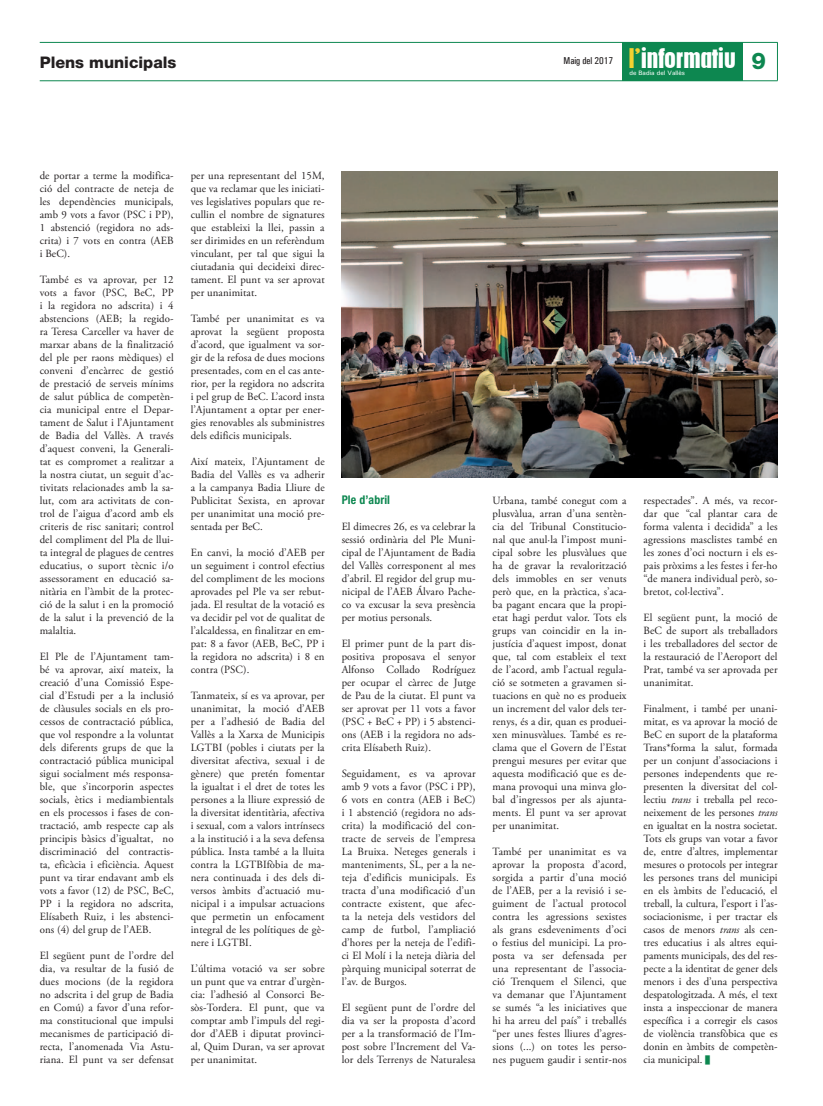
<style>
.page{position:relative;width:823px;height:1106px;background:#fff}
.page>*{position:absolute;margin:0;border:0;box-sizing:border-box;transform-origin:0 0}
.t1{font:22.3px "Pilsen Plakat";color:#fff}
.t2{font:800 16px "Helvetica Neue LT Std";color:#231f20}
.t3{font:700 condensed 12px "Helvetica Neue LT Std";letter-spacing:.01em;color:#0d8750}
.t4{font:11px/13px "Adobe Garamond Pro";letter-spacing:.01em;color:#231f20;text-align:justify}
.t5{font:500 condensed 10px "Univers";color:#231f20}
.t6{font:500 6.4px "Univers";color:#fff}
.s1{color:#f2d231}
.s2{font-family:"Helvetica Neue LT Std";font-weight:800;font-size:23px;color:#0d8750}
.s3{font-style:italic}
.s4{color:#0d8750}
</style>
<div class="page">
<hr style="left:40px;top:42px;width:737px;height:1px;background:#0d8750">
<hr style="left:40px;top:81px;width:737px;height:1px;background:#0d8750">
<hr style="left:776px;top:42px;width:1px;height:39px;background:#0d8750">
<div style="left:621px;top:42px;width:121px;height:39px;background:#0d8750"></div>
<img style="left:341px;top:171px;width:436px;height:306px">
<h2 class="t2" style="left:40px;top:53px;width:138px">Plens municipals</h2>
<p class="t5" style="left:563px;top:55px;width:51px">Maig del 2017</p>
<h1 class="t1" style="left:628px;top:40px;width:139px"><span class="s1">l'</span>informatiu <span class="s2">9</span></h1>
<p class="t6" style="left:629px;top:69px;width:57px">de Badia del Vallès</p>
<p class="t4" style="left:40px;top:169px;width:135px">de portar a terme la modifica&shy;ció del contracte de neteja de les dependències municipals, amb 9 vots a favor (PSC i PP), 1 abstenció (regidora no ads&shy;crita) i 7 vots en contra (AEB i BeC).</p>
<p class="t4" style="left:40px;top:273px;width:135px">També es va aprovar, per 12 vots a favor (PSC, BeC, PP i la regidora no adscrita) i 4 abstencions (AEB; la regido&shy;ra Teresa Carceller va haver de marxar abans de la finalització del ple per raons mèdiques) el conveni d’encàrrec de gestió de prestació de serveis mínims de salut pública de competèn&shy;cia municipal entre el Depar&shy;tament de Salut i l’Ajuntament de Badia del Vallès. A través d’aquest conveni, la Generali&shy;tat es compromet a realitzar a la nostra ciutat, un seguit d’ac&shy;tivitats relacionades amb la sa&shy;lut, com ara activitats de con&shy;trol de l’aigua d’acord amb els criteris de risc sanitari; control del compliment del Pla de llui&shy;ta integral de plagues de centres educatius, o suport tècnic i/o assessorament en educació sa&shy;nitària en l’àmbit de la protec&shy;ció de la salut i en la promoció de la salut i la prevenció de la malaltia.</p>
<p class="t4" style="left:40px;top:650px;width:135px">El Ple de l’Ajuntament tam&shy;bé va aprovar, així mateix, la creació d’una Comissió Espe&shy;cial d’Estudi per a la inclusió de clàusules socials en els pro&shy;cessos de contractació pública, que vol respondre a la voluntat dels diferents grups de que la contractació pública municipal sigui socialment més responsa&shy;ble, que s’incorporin aspectes socials, ètics i mediambientals en els processos i fases de con&shy;tractació, amb respecte cap als principis bàsics d’igualtat, no discriminació del contractis&shy;ta, eficàcia i eficiència. Aquest punt va tirar endavant amb els vots a favor (12) de PSC, BeC, PP i la regidora no adscrita, Elísabeth Ruiz, i les abstenci&shy;ons (4) del grup de l’AEB.</p>
<p class="t4" style="left:40px;top:949px;width:135px">El següent punt de l’ordre del dia, va resultar de la fusió de dues mocions (de la regidora no adscrita i del grup de Badia en Comú) a favor d’una refor&shy;ma constitucional que impulsi mecanismes de participació di&shy;recta, l’anomenada Via Astu&shy;riana. El punt va ser defensat</p>
<p class="t4" style="left:190px;top:169px;width:135px">per una representant del 15M, que va reclamar que les iniciati&shy;ves legislatives populars que re&shy;cullin el nombre de signatures que estableixi la llei, passin a ser dirimides en un referèndum vinculant, per tal que sigui la ciutadania qui decideixi direc&shy;tament. El punt va ser aprovat per unanimitat.</p>
<p class="t4" style="left:190px;top:312px;width:135px">També per unanimitat es va aprovat la següent proposta d’acord, que igualment va sor&shy;gir de la refosa de dues mocions presentades, com en el cas ante&shy;rior, per la regidora no adscrita i pel grup de BeC. L’acord insta l’Ajuntament a optar per ener&shy;gies renovables als subministres dels edificis municipals.</p>
<p class="t4" style="left:190px;top:455px;width:135px">Així mateix, l’Ajuntament de Badia del Vallès es va adherir a la campanya Badia Lliure de Publicitat Sexista, en aprovar per unanimitat una moció pre&shy;sentada per BeC.</p>
<p class="t4" style="left:190px;top:546px;width:135px">En canvi, la moció d’AEB per un seguiment i control efectius del compliment de les mocions aprovades pel Ple va ser rebut&shy;jada. El resultat de la votació es va decidir pel vot de qualitat de l’alcaldessa, en finalitzar en em&shy;pat: 8 a favor (AEB, BeC, PP i la regidora no adscrita) i 8 en contra (PSC).</p>
<p class="t4" style="left:190px;top:689px;width:135px">Tanmateix, sí es va aprovar, per unanimitat, la moció d’AEB per a l’adhesió de Badia del Vallès a la Xarxa de Municipis LGTBI (pobles i ciutats per la diversitat afectiva, sexual i de gènere) que pretén fomentar la igualtat i el dret de totes les persones a la lliure expressió de la diversitat identitària, afectiva i sexual, com a valors intrínsecs a la institució i a la seva defensa pública. Insta també a la lluita contra la LGTBIfòbia de ma&shy;nera continuada i des dels di&shy;versos àmbits d’actuació mu&shy;nicipal i a impulsar actuacions que permetin un enfocament integral de les polítiques de gè&shy;nere i LGTBI.</p>
<p class="t4" style="left:190px;top:962px;width:135px">L’última votació va ser sobre un punt que va entrar d’urgèn&shy;cia: l’adhesió al Consorci Be&shy;sòs-Tordera. El punt, que va comptar amb l’impuls del regi&shy;dor d’AEB i diputat provinci&shy;al, Quim Duran, va ser aprovat per unanimitat.</p>
<p class="t3" style="left:341px;top:492px;width:50px">Ple d’abril</p>
<p class="t4" style="left:341px;top:520px;width:135px">El dimecres 26, es va celebrar la sessió ordinària del Ple Muni&shy;cipal de l’Ajuntament de Badia del Vallès corresponent al mes d’abril. El regidor del grup mu&shy;nicipal de l’AEB Álvaro Pache&shy;co va excusar la seva presència per motius personals.</p>
<p class="t4" style="left:341px;top:637px;width:135px">El primer punt de la part dis&shy;positiva proposava el senyor Alfonso Collado Rodríguez per ocupar el càrrec de Jutge de Pau de la ciutat. El punt va ser aprovat per 11 vots a favor (PSC + BeC + PP) i 5 abstenci&shy;ons (AEB i la regidora no ads&shy;crita Elísabeth Ruiz).</p>
<p class="t4" style="left:341px;top:767px;width:135px">Seguidament, es va aprovar amb 9 vots a favor (PSC i PP), 6 vots en contra (AEB i BeC) i 1 abstenció (regidora no ads&shy;crita) la modificació del con&shy;tracte de serveis de l’empresa La Bruixa. Neteges generals i manteniments, SL, per a la ne&shy;teja d’edificis municipals. Es tracta d’una modificació d’un contracte existent, que afec&shy;ta la neteja dels vestidors del camp de futbol, l’ampliació d’hores per la neteja de l’edifi&shy;ci El Molí i la neteja diària del pàrquing municipal soterrat de l’av. de Burgos.</p>
<p class="t4" style="left:341px;top:1001px;width:135px">El següent punt de l’ordre del dia va ser la proposta d’acord per a la transformació de l’Im&shy;post sobre l’Increment del Va&shy;lor dels Terrenys de Naturalesa</p>
<p class="t4" style="left:492px;top:494px;width:135px">Urbana, també conegut com a plusvàlua, arran d’una sentèn&shy;cia del Tribunal Constitucio&shy;nal que anul·la l’impost muni&shy;cipal sobre les plusvàlues que ha de gravar la revalorització dels immobles en ser venuts però que, en la pràctica, s’aca&shy;ba pagant encara que la propi&shy;etat hagi perdut valor. Tots els grups van coincidir en la in&shy;justícia d’aquest impost, donat que, tal com estableix el text de l’acord, amb l’actual regula&shy;ció se sotmeten a gravamen si&shy;tuacions en què no es produeix un increment del valor dels ter&shy;renys, és a dir, quan es produei&shy;xen minusvàlues. També es re&shy;clama que el Govern de l’Estat prengui mesures per evitar que aquesta modificació que es de&shy;mana provoqui una minva glo&shy;bal d’ingressos per als ajunta&shy;ments. El punt va ser aprovat per unanimitat.</p>
<p class="t4" style="left:492px;top:845px;width:135px">També per unanimitat es va aprovar la proposta d’acord, sorgida a partir d’una moció de l’AEB, per a la revisió i se&shy;guiment de l’actual protocol contra les agressions sexistes als grans esdeveniments d’oci o festius del municipi. La pro&shy;posta va ser defensada per una representant de l’associa&shy;ció Trenquem el Silenci, que va demanar que l’Ajuntament se sumés “a les iniciatives que hi ha arreu del país” i treballés “per unes festes lliures d’agres&shy;sions (...) on totes les perso&shy;nes puguem gaudir i sentir-nos</p>
<p class="t4" style="left:643px;top:494px;width:135px">respectades”. A més, va recor&shy;dar que “cal plantar cara de forma valenta i decidida” a les agressions masclistes també en les zones d’oci nocturn i els es&shy;pais pròxims a les festes i fer-ho “de manera individual però, so&shy;bretot, col·lectiva”.</p>
<p class="t4" style="left:643px;top:611px;width:135px">El següent punt, la moció de BeC de suport als treballadors i les treballadores del sector de la restauració de l’Aeroport del Prat, també va ser aprovada per unanimitat.</p>
<p class="t4" style="left:643px;top:702px;width:135px">Finalment, i també per unani&shy;mitat, es va aprovar la moció de BeC en suport de la plataforma Trans*forma la salut, formada per un conjunt d’associacions i persones independents que re&shy;presenten la diversitat del col· lectiu <span class="s3">trans</span> i treballa pel reco&shy;neixement de les persones <span class="s3">trans </span>en igualtat en la nostra societat.<br>Tots els grups van votar a favor de, entre d’altres, implementar mesures o protocols per integrar les persones trans del municipi en els àmbits de l’educació, el treball, la cultura, l’esport i l’as&shy;sociacionisme, i per tractar els casos de menors <span class="s3">trans</span> als cen&shy;tres educatius i als altres equi&shy;paments municipals, des del res&shy;pecte a la identitat de gener dels menors i des d’una perspectiva despatologitzada. A més, el text insta a inspeccionar de manera específica i a corregir els casos de violència transfòbica que es donin en àmbits de competèn&shy;cia municipal. <span class="s4">■</span></p>
</div>
